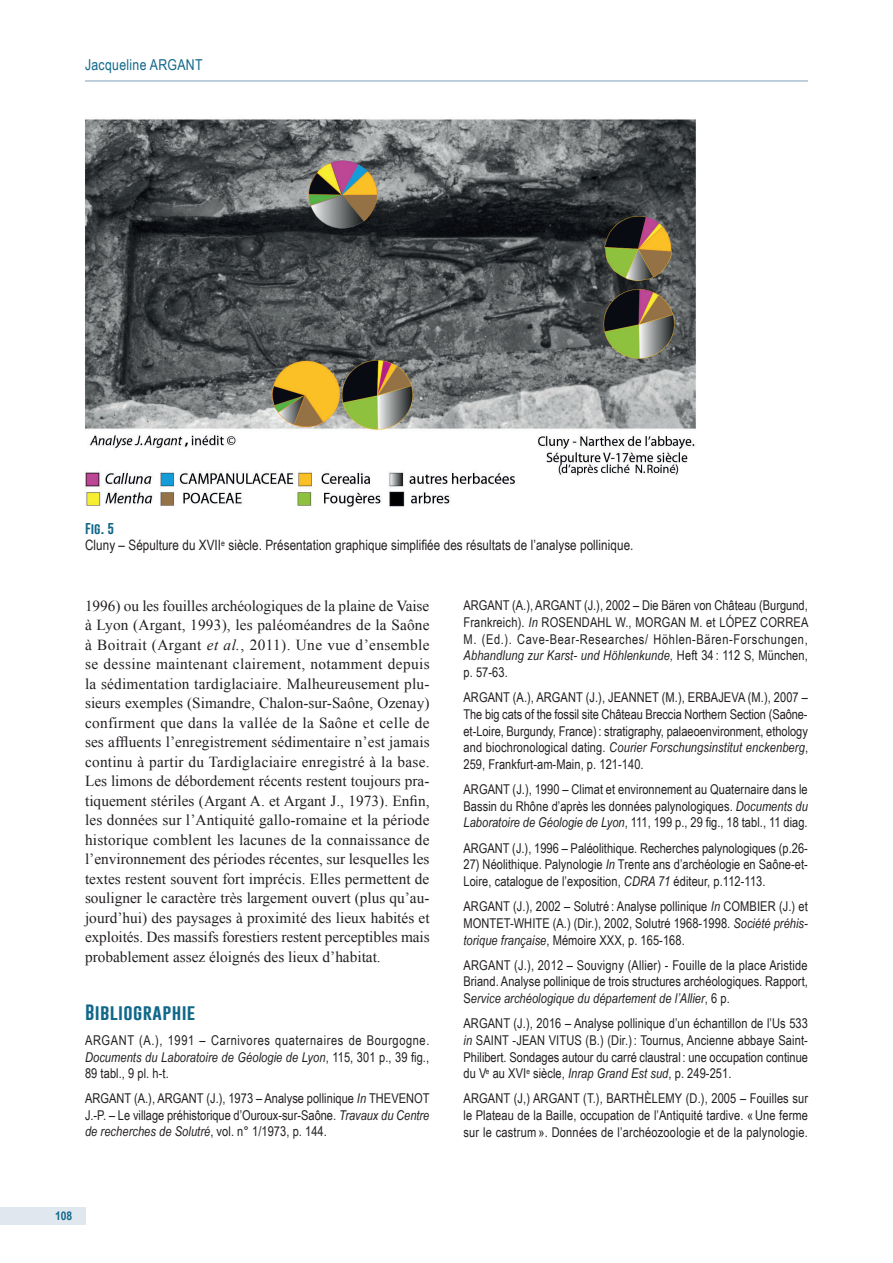
<style>
.page{position:relative;width:893px;height:1263px;background:#fff}
.page>*{position:absolute;margin:0;border:0;box-sizing:border-box;transform-origin:0 0}
.t1{font:16.2px "Gobold";letter-spacing:.02em;color:#10678a;scale:1.13 1}
.t2{font:15.3px/19.5px "Times New Roman";color:#231f20;text-align:justify}
.t3{font:15px "Arial Narrow";letter-spacing:.02em;color:#10678a}
.t4{font:14.25px "Arial Narrow";letter-spacing:.005em;color:#231f20}
.t5{font:13.5px/16.6px "Arial Narrow";letter-spacing:.005em;color:#231f20;text-align:justify}
.t6{font:700 12px "Arial Narrow";color:#10678a;scale:1.05 1}
.t7{font:11.55px "Gobold";color:#10678a;scale:1.11 1}
.s1{font-style:italic}
</style>
<div class="page">
<hr style="left:85px;top:81px;width:723px;height:1px;background:#7ea0ba">
<div style="left:0;top:1206px;width:85px;height:18px;background:#e1e7ee"></div>
<img style="left:84px;top:119px;width:612px;height:388px">
<p class="t3" style="left:85px;top:54px;width:119px">Jacqueline ARGANT</p>
<p class="t7" style="left:85px;top:521px;width:28px">Fig. 5</p>
<p class="t4" style="left:85px;top:535px;width:550px">Cluny – Sépulture du XVII<sup>e</sup> siècle. Présentation graphique simplifiée des résultats de l’analyse pollinique.</p>
<p class="t2" style="left:85px;top:595px;width:346px">1996) ou les fouilles archéologiques de la plaine de Vaise à Lyon (Argant, 1993), les paléoméandres de la Saône à Boitrait (Argant <span class="s1">et al.</span>, 2011). Une vue d’ensemble se dessine maintenant clairement, notamment depuis la sédimentation tardiglaciaire. Malheureusement plu&shy;sieurs exemples (Simandre, Chalon-sur-Saône, Ozenay) confirment que dans la vallée de la Saône et celle de ses affluents l’enregistrement sédimentaire n’est jamais continu à partir du Tardiglaciaire enregistré à la base.<br>Les limons de débordement récents restent toujours pra&shy;tiquement stériles (Argant A. et Argant J., 1973). Enfin, les données sur l’Antiquité gallo-romaine et la période historique comblent les lacunes de la connaissance de l’environnement des périodes récentes, sur lesquelles les textes restent souvent fort imprécis. Elles permettent de souligner le caractère très largement ouvert (plus qu’au&shy;jourd’hui) des paysages à proximité des lieux habités et exploités. Des massifs forestiers restent perceptibles mais probablement assez éloignés des lieux d’habitat.</p>
<p class="t1" style="left:85px;top:1002px;width:99px">Bibliographie</p>
<p class="t5" style="left:85px;top:1032px;width:346px">ARGANT (A.), 1991 – Carnivores quaternaires de Bourgogne.<br><span class="s1">Documents du Laboratoire de Géologie de Lyon</span>, 115, 301 p., 39 fig., 89 tabl., 9 pl. h-t.</p>
<p class="t5" style="left:85px;top:1090px;width:346px">ARGANT (A.), ARGANT (J.), 1973 – Analyse pollinique <span class="s1">In</span> THEVENOT J.-P. – Le village préhistorique d’Ouroux-sur-Saône. <span class="s1">Travaux du Centre de recherches de Solutré</span>, vol. n° 1/1973, p. 144.</p>
<p class="t5" style="left:463px;top:597px;width:347px">ARGANT (A.), ARGANT (J.), 2002 – Die Bären von Château (Burgund, Frankreich). <span class="s1">In</span> ROSENDAHL W., MORGAN M. et LÓPEZ CORREA M. (Ed.). Cave-Bear-Researches/ Höhlen-Bären-Forschungen, <span class="s1">Abhandlung zur Karst- und Höhlenkunde,</span> Heft 34 : 112 S, München, p. 57-63.</p>
<p class="t5" style="left:463px;top:689px;width:346px">ARGANT (A.), ARGANT (J.), JEANNET (M.), ERBAJEVA (M.), 2007 – The big cats of the fossil site Château Breccia Northern Section (Saône&shy;et-Loire, Burgundy, France): stratigraphy, palaeoenvironment, ethology and biochronological dating. <span class="s1">Courier Forschungsinstitut enckenberg</span>, 259, Frankfurt-am-Main, p. 121-140.</p>
<p class="t5" style="left:463px;top:780px;width:346px">ARGANT (J.), 1990 – Climat et environnement au Quaternaire dans le Bassin du Rhône d’après les données palynologiques. <span class="s1">Documents du Laboratoire de Géologie de Lyon</span>, 111, 199 p., 29 fig., 18 tabl., 11 diag.</p>
<p class="t5" style="left:463px;top:839px;width:346px">ARGANT (J.), 1996 – Paléolithique. Recherches palynologiques (p.26-</p>
<p class="t5" style="left:463px;top:856px;width:346px">27) Néolithique. Palynologie <span class="s1">In</span> Trente ans d’archéologie en Saône-et-<br>Loire, catalogue de l’exposition, <span class="s1">CDRA 71</span> éditeur, p.112-113.</p>
<p class="t5" style="left:463px;top:897px;width:346px">ARGANT (J.), 2002 – Solutré : Analyse pollinique <span class="s1">In</span> COMBIER (J.) et MONTET-WHITE (A.) (Dir.), 2002, Solutré 1968-1998. <span class="s1">Société préhis&shy;torique française</span>, Mémoire XXX, p. 165-168.</p>
<p class="t5" style="left:463px;top:956px;width:346px">ARGANT (J.), 2012 – Souvigny (Allier) - Fouille de la place Aristide Briand. Analyse pollinique de trois structures archéologiques. Rapport, S<span class="s1">ervice archéologique du département de l’Allier</span>, 6 p.</p>
<p class="t5" style="left:463px;top:1015px;width:346px">ARGANT (J.), 2016 – Analyse pollinique d’un échantillon de l’Us 533 <span class="s1">in</span> SAINT -JEAN VITUS (B.) (Dir.) : Tournus, Ancienne abbaye Saint-Philibert. Sondages autour du carré claustral: une occupation continue du V<sup>e</sup> au XVI<sup>e</sup> siècle, <span class="s1">Inrap Grand Est sud</span>, p. 249-251.</p>
<p class="t5" style="left:463px;top:1090px;width:346px">ARGANT (J,) ARGANT (T.), BARTHÈLEMY (D.), 2005 – Fouilles sur le Plateau de la Baille, occupation de l’Antiquité tardive. «Une ferme sur le castrum». Données de l’archéozoologie et de la palynologie.</p>
<p class="t6" style="left:55px;top:1207px;width:18px">108</p>
</div>
